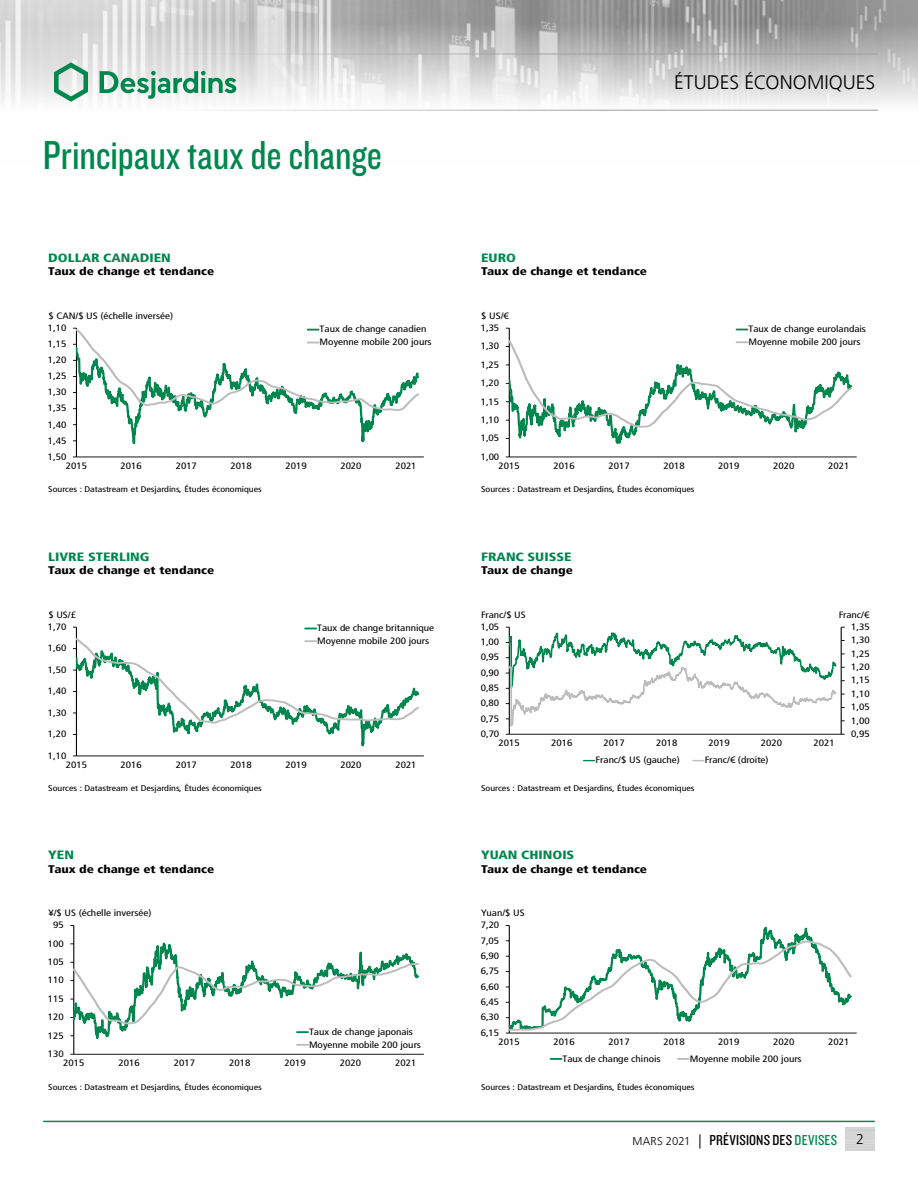
<style>
.page{position:relative;width:918px;height:1188px;background:#fff}
.page>*{position:absolute;margin:0;border:0;box-sizing:border-box;transform-origin:0 0}
.t1{font:42px "Knockout 29 Junior Ltweight";letter-spacing:-.005em;color:#00874e}
.t2{font:300 19.5px "Frutiger LT";color:#000}
.t3{font:15px "Knockout 29 Junior Ltweight";letter-spacing:.01em;color:#000}
.t4{font:300 14.25px "Frutiger LT";color:#000}
.t5{font:900 condensed 12px "Frutiger LT";color:#00874e;scale:1.2 1}
.t6{font:900 condensed 11.1px "Frutiger LT";color:#000;scale:1.2 1}
.t7{font:condensed 9.3px "Frutiger LT";color:#000;scale:1.2 1}
.t8{font:condensed 9.15px/18.5px "Frutiger LT";color:#000;text-align:justify;scale:1.2 1}
.t9{font:condensed 8.25px "Frutiger LT";color:#000;scale:1.2 1}
.s1{font-family:"Frutiger LT";font-weight:300;font-size:11.25px}
.s2{font-family:"Frutiger LT";font-weight:300;font-size:14.25px}
.s3{color:#00874e}
</style>
<div class="page">
<img style="left:0;top:0;width:918px;height:110px">
<hr style="left:0;top:54px;width:878px;height:1px;background:#9d9d9c">
<hr style="left:0;top:110px;width:878px;height:1px;background:#9d9d9c">
<svg style="left:54px;top:62px;width:34px;height:40px"></svg>
<svg style="left:100px;top:71px;width:136px;height:28px"></svg>
<hr style="left:43px;top:1121px;width:832px;height:1px;background:#00874e">
<hr style="left:73px;top:925px;width:1px;height:129px;background:#000">
<hr style="left:74px;top:1054px;width:350px;height:1px;background:#000">
<svg style="left:74px;top:925px;width:347px;height:130px"></svg>
<svg style="left:70px;top:962px;width:350px;height:63px"></svg>
<svg style="left:297px;top:1031px;width:11px;height:2px"></svg>
<svg style="left:297px;top:1044px;width:11px;height:2px"></svg>
<hr style="left:76px;top:756px;width:348px;height:1px;background:#000">
<svg style="left:76px;top:627px;width:345px;height:129px"></svg>
<svg style="left:305px;top:627px;width:11px;height:3px"></svg>
<svg style="left:73px;top:636px;width:348px;height:89px"></svg>
<hr style="left:76px;top:457px;width:348px;height:1px;background:#000">
<svg style="left:76px;top:412px;width:345px;height:45px"></svg>
<svg style="left:73px;top:328px;width:346px;height:84px"></svg>
<hr style="left:509px;top:1033px;width:348px;height:1px;background:#000">
<svg style="left:506px;top:925px;width:348px;height:109px"></svg>
<svg style="left:551px;top:1058px;width:10px;height:2px"></svg>
<svg style="left:678px;top:1058px;width:11px;height:2px"></svg>
<svg style="left:506px;top:627px;width:339px;height:108px"></svg>
<hr style="left:509px;top:457px;width:348px;height:1px;background:#000">
<svg style="left:509px;top:328px;width:345px;height:129px"></svg>
<svg style="left:737px;top:329px;width:10px;height:2px"></svg>
<svg style="left:506px;top:339px;width:348px;height:90px"></svg>
<h2 class="t2" style="left:674px;top:72px;width:203px">ÉTUDES ÉCONOMIQUES</h2>
<h1 class="t1" style="left:43px;top:128px;width:341px">Principaux taux de change</h1>
<h3 class="t5" style="left:48px;top:250px;width:104px">DOLLAR CANADIEN</h3>
<p class="t6" style="left:48px;top:265px;width:140px">Taux de change et tendance</p>
<h3 class="t5" style="left:481px;top:250px;width:31px">EURO</h3>
<p class="t6" style="left:481px;top:265px;width:140px">Taux de change et tendance</p>
<p class="t8" style="left:48px;top:306px;width:106px">$ CAN/$ US (échelle inversée)</p>
<p class="t7" style="left:48px;top:322px;width:17px">1,10</p>
<p class="t8" style="left:48px;top:336px;width:17px;line-height:16px">1,15<br>1,20<br>1,25</p>
<p class="t7" style="left:48px;top:387px;width:17px">1,30</p>
<p class="t8" style="left:48px;top:400px;width:17px;line-height:16px">1,35<br>1,40<br>1,45</p>
<p class="t7" style="left:48px;top:451px;width:17px">1,50</p>
<p class="t8" style="left:66px;top:456px;width:19px">2015</p>
<p class="t8" style="left:121px;top:456px;width:19px">2016</p>
<p class="t8" style="left:176px;top:456px;width:19px">2017</p>
<p class="t8" style="left:231px;top:456px;width:19px">2018</p>
<p class="t8" style="left:285px;top:456px;width:19px">2019</p>
<p class="t8" style="left:340px;top:456px;width:19px">2020</p>
<p class="t8" style="left:395px;top:456px;width:19px">2021</p>
<p class="t8" style="left:320px;top:320px;width:90px">Taux de change canadien</p>
<p class="t7" style="left:320px;top:337px;width:95px">Moyenne mobile 200 jours</p>
<p class="t8" style="left:481px;top:306px;width:25px">$ US/€</p>
<p class="t7" style="left:481px;top:322px;width:17px">1,35</p>
<p class="t8" style="left:481px;top:337px;width:17px">1,30</p>
<p class="t8" style="left:481px;top:355px;width:17px">1,25</p>
<p class="t8" style="left:481px;top:374px;width:17px">1,20</p>
<p class="t8" style="left:481px;top:392px;width:17px">1,15</p>
<p class="t8" style="left:481px;top:411px;width:17px">1,10</p>
<p class="t8" style="left:481px;top:429px;width:17px">1,05</p>
<p class="t8" style="left:748px;top:323px;width:99px;line-height:12.8px">Taux de change eurolandais<br>Moyenne mobile 200 jours</p>
<p class="t7" style="left:481px;top:451px;width:17px">1,00</p>
<p class="t8" style="left:499px;top:456px;width:19px">2015</p>
<p class="t8" style="left:554px;top:456px;width:19px">2016</p>
<p class="t8" style="left:609px;top:456px;width:19px">2017</p>
<p class="t8" style="left:663px;top:456px;width:19px">2018</p>
<p class="t8" style="left:718px;top:456px;width:19px">2019</p>
<p class="t8" style="left:773px;top:456px;width:19px">2020</p>
<p class="t8" style="left:828px;top:456px;width:19px">2021</p>
<p class="t9" style="left:48px;top:485px;width:179px">Sources : Datastream et Desjardins, Études économiques</p>
<p class="t9" style="left:481px;top:485px;width:179px">Sources : Datastream et Desjardins, Études économiques</p>
<h3 class="t5" style="left:48px;top:549px;width:86px">LIVRE STERLING</h3>
<p class="t6" style="left:48px;top:564px;width:140px">Taux de change et tendance</p>
<h3 class="t5" style="left:481px;top:549px;width:77px">FRANC SUISSE</h3>
<p class="t6" style="left:481px;top:564px;width:78px">Taux de change</p>
<p class="t8" style="left:48px;top:605px;width:25px">$ US/£</p>
<p class="t8" style="left:481px;top:605px;width:39px">Franc/$ US</p>
<p class="t8" style="left:839px;top:605px;width:27px">Franc/€</p>
<p class="t7" style="left:48px;top:621px;width:17px">1,70</p>
<p class="t8" style="left:48px;top:639px;width:17px">1,60</p>
<p class="t8" style="left:317px;top:622px;width:99px;line-height:12.8px">Taux de change britannique<br>Moyenne mobile 200 jours</p>
<p class="t7" style="left:481px;top:621px;width:17px">1,05</p>
<p class="t8" style="left:481px;top:633px;width:17px">1,00</p>
<p class="t8" style="left:481px;top:648px;width:17px">0,95</p>
<p class="t8" style="left:48px;top:660px;width:17px">1,50</p>
<p class="t8" style="left:481px;top:663px;width:17px">0,90</p>
<p class="t7" style="left:48px;top:686px;width:17px">1,40</p>
<p class="t8" style="left:481px;top:679px;width:17px">0,85</p>
<p class="t8" style="left:48px;top:703px;width:17px">1,30</p>
<p class="t8" style="left:481px;top:694px;width:17px">0,80</p>
<p class="t8" style="left:481px;top:709px;width:17px">0,75</p>
<p class="t7" style="left:851px;top:621px;width:17px">1,35</p>
<p class="t8" style="left:851px;top:631px;width:17px">1,30</p>
<p class="t7" style="left:851px;top:648px;width:17px">1,25</p>
<p class="t8" style="left:851px;top:658px;width:17px">1,20</p>
<p class="t7" style="left:851px;top:675px;width:17px">1,15</p>
<p class="t8" style="left:851px;top:684px;width:17px">1,10</p>
<p class="t7" style="left:851px;top:702px;width:17px">1,05</p>
<p class="t8" style="left:851px;top:711px;width:17px">1,00</p>
<p class="t8" style="left:48px;top:725px;width:17px">1,20</p>
<p class="t7" style="left:48px;top:750px;width:17px">1,10</p>
<p class="t8" style="left:66px;top:755px;width:19px">2015</p>
<p class="t8" style="left:121px;top:755px;width:19px">2016</p>
<p class="t8" style="left:176px;top:755px;width:19px">2017</p>
<p class="t8" style="left:231px;top:755px;width:19px">2018</p>
<p class="t8" style="left:285px;top:755px;width:19px">2019</p>
<p class="t8" style="left:340px;top:755px;width:19px">2020</p>
<p class="t8" style="left:395px;top:755px;width:19px">2021</p>
<p class="t7" style="left:481px;top:728px;width:17px">0,70</p>
<p class="t8" style="left:499px;top:733px;width:19px">2015</p>
<p class="t8" style="left:551px;top:733px;width:19px">2016</p>
<p class="t8" style="left:604px;top:733px;width:19px">2017</p>
<p class="t8" style="left:656px;top:733px;width:19px">2018</p>
<p class="t8" style="left:708px;top:733px;width:19px">2019</p>
<p class="t8" style="left:761px;top:733px;width:19px">2020</p>
<p class="t8" style="left:813px;top:733px;width:19px">2021</p>
<p class="t7" style="left:596px;top:755px;width:72px">Franc/$ US (gauche)</p>
<p class="t7" style="left:705px;top:755px;width:55px">Franc/€ (droite)</p>
<p class="t7" style="left:851px;top:728px;width:17px">0,95</p>
<p class="t9" style="left:48px;top:784px;width:179px">Sources : Datastream et Desjardins, Études économiques</p>
<p class="t9" style="left:481px;top:784px;width:179px">Sources : Datastream et Desjardins, Études économiques</p>
<h3 class="t5" style="left:48px;top:848px;width:23px">YEN</h3>
<p class="t6" style="left:48px;top:862px;width:140px">Taux de change et tendance</p>
<p class="t8" style="left:48px;top:904px;width:87px">¥/$ US (échelle inversée)</p>
<p class="t7" style="left:53px;top:920px;width:10px">95</p>
<p class="t8" style="left:48px;top:934px;width:15px">100<br>105<br>110<br>115<br>120<br>125</p>
<p class="t7" style="left:48px;top:1048px;width:15px">130</p>
<p class="t8" style="left:63px;top:1054px;width:19px">2015</p>
<p class="t8" style="left:118px;top:1054px;width:19px">2016</p>
<p class="t8" style="left:174px;top:1054px;width:19px">2017</p>
<p class="t8" style="left:229px;top:1054px;width:19px">2018</p>
<p class="t8" style="left:284px;top:1054px;width:19px">2019</p>
<p class="t8" style="left:340px;top:1054px;width:19px">2020</p>
<p class="t8" style="left:395px;top:1054px;width:19px">2021</p>
<p class="t8" style="left:309px;top:1025px;width:95px;line-height:12.8px">Taux de change japonais<br>Moyenne mobile 200 jours</p>
<h3 class="t5" style="left:481px;top:848px;width:79px">YUAN CHINOIS</h3>
<p class="t6" style="left:481px;top:862px;width:140px">Taux de change et tendance</p>
<p class="t8" style="left:481px;top:904px;width:38px">Yuan/$ US</p>
<p class="t7" style="left:481px;top:920px;width:17px">7,20</p>
<p class="t8" style="left:481px;top:931px;width:17px">7,05</p>
<p class="t8" style="left:481px;top:947px;width:17px">6,90</p>
<p class="t7" style="left:481px;top:966px;width:17px">6,75</p>
<p class="t8" style="left:481px;top:977px;width:17px">6,60</p>
<p class="t8" style="left:481px;top:993px;width:17px">6,45</p>
<p class="t8" style="left:481px;top:1008px;width:17px">6,30</p>
<p class="t8" style="left:481px;top:1024px;width:17px">6,15</p>
<p class="t7" style="left:499px;top:1036px;width:19px">2015</p>
<p class="t7" style="left:554px;top:1036px;width:19px">2016</p>
<p class="t7" style="left:609px;top:1036px;width:19px">2017</p>
<p class="t7" style="left:663px;top:1036px;width:19px">2018</p>
<p class="t7" style="left:718px;top:1036px;width:19px">2019</p>
<p class="t7" style="left:773px;top:1036px;width:19px">2020</p>
<p class="t7" style="left:828px;top:1036px;width:19px">2021</p>
<p class="t7" style="left:563px;top:1053px;width:83px">Taux de change chinois</p>
<p class="t7" style="left:690px;top:1053px;width:95px">Moyenne mobile 200 jours</p>
<p class="t9" style="left:48px;top:1082px;width:179px">Sources : Datastream et Desjardins, Études économiques</p>
<p class="t9" style="left:481px;top:1082px;width:179px">Sources : Datastream et Desjardins, Études économiques</p>
<h3 class="t3" style="left:633px;top:1130px;width:206px"><span class="s1">MARS 2021</span> <span class="s2">|</span> PRÉVISIONS DES <span class="s3">DEVISES</span></h3>
<h3 class="t4" style="left:856px;top:1131px;width:9px">2</h3>
</div>
